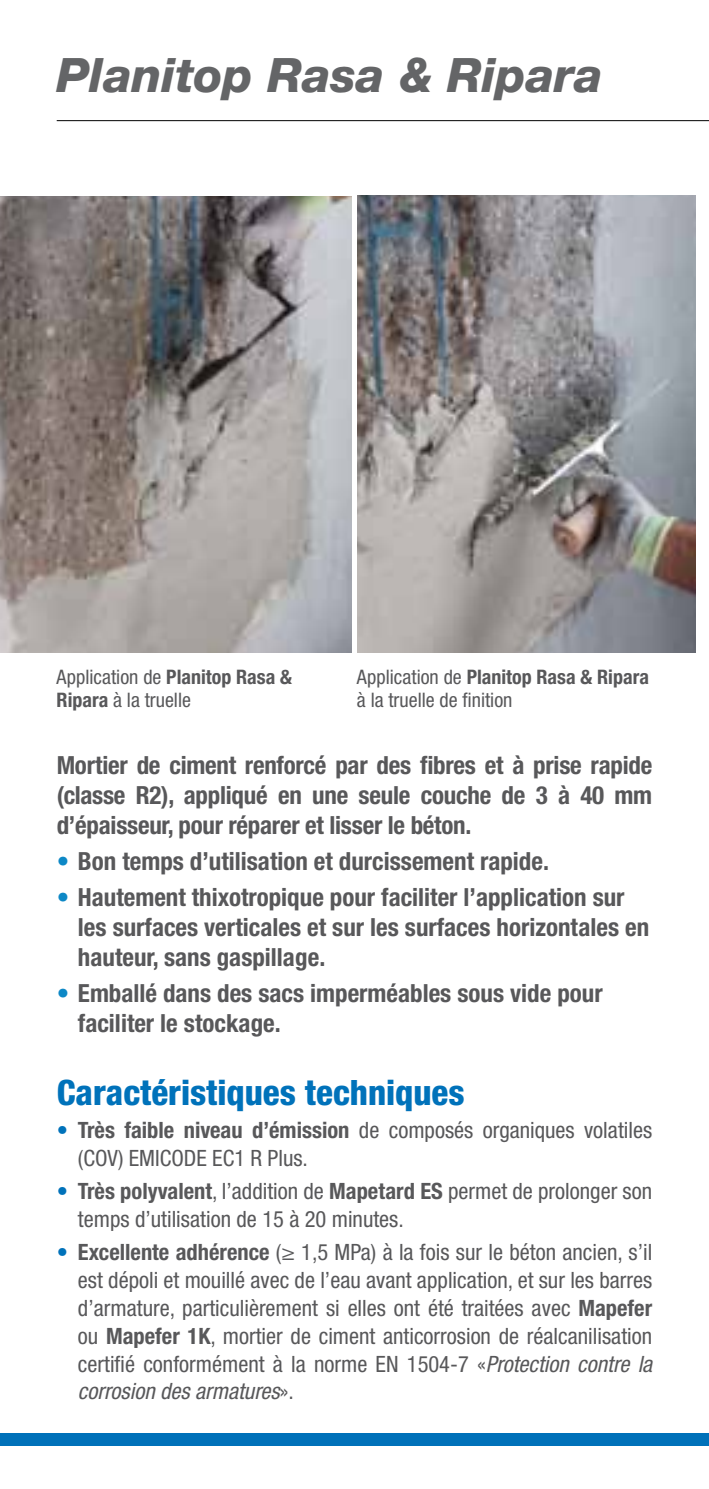
<style>
.page{position:relative;width:709px;height:1489px;background:#fff}
.page>*{position:absolute;margin:0;border:0;box-sizing:border-box;transform-origin:0 0}
.t1{font:italic 800 47.5px "Helvetica Neue LTW1 G";color:#646567}
.t2{font:800 condensed 35px "Helvetica Neue LTW1 G";color:#0072ba}
.t3{font:700 condensed 25px/30.2px "Helvetica Neue LTW1 G";color:#58585a}
.t4{font:condensed 22.5px/27.8px "Helvetica Neue LTW1 G";color:#58585a}
.t5{font:condensed 20px/22.5px "Helvetica Neue LTW1 G";color:#58585a}
.s1{font-weight:700}
.s2{color:#0d88c6}
.s3{color:#0072ba}
.s4{font-style:italic}
</style>
<div class="page">
<div style="left:0;top:1433px;width:709px;height:12px;background:#0071b9"></div>
<hr style="left:57px;top:120px;width:652px;height:1px;background:#000">
<img style="left:0;top:196px;width:352px;height:456px">
<img style="left:357px;top:195px;width:338px;height:457px">
<h1 class="t1" style="left:57px;top:47px;width:547px">Planitop Rasa &amp; Ripara</h1>
<p class="t5" style="left:57px;top:666px;width:237px">Application de <span class="s1">Planitop Rasa &amp;<br>Ripara</span> à la truelle</p>
<p class="t5" style="left:357px;top:666px;width:293px">Application de <span class="s1">Planitop Rasa &amp; Ripara </span>à la truelle de finition</p>
<p class="t3" style="left:57px;top:749px;width:597px;text-align:justify">Mortier de ciment renforcé par des fibres et à prise rapide (classe R2), appliqué en une seule couche de 3 à 40 mm d’épaisseur, pour réparer et lisser le béton.</p>
<p class="t3" style="left:57px;top:846px;width:494px"><span class="s2">•</span> Bon temps d’utilisation et durcissement rapide.</p>
<p class="t3" style="left:78px;top:881px;width:573px;text-indent:-21px"><span class="s2">•</span> Hautement thixotropique pour faciliter l’application sur les surfaces verticales et sur les surfaces horizontales en hauteur, sans gaspillage.</p>
<p class="t3" style="left:78px;top:978px;width:526px;text-indent:-21px"><span class="s2">•</span> Emballé dans des sacs imperméables sous vide pour faciliter le stockage.</p>
<h2 class="t2" style="left:57px;top:1071px;width:409px">Caractéristiques techniques</h2>
<p class="t4" style="left:78px;top:1116px;width:576px;text-indent:-21px"><span class="s3">•</span> <span class="s1">Très faible niveau d’émission</span> de composés organiques volatiles (COV) EMICODE EC1 R Plus.</p>
<p class="t4" style="left:78px;top:1177px;width:575px;text-indent:-21px"><span class="s3">•</span> <span class="s1">Très polyvalent</span>, l’addition de <span class="s1">Mapetard ES</span> permet de prolonger son temps d’utilisation de 15 à 20 minutes.</p>
<p class="t4" style="left:78px;top:1238px;width:576px;text-align:justify;text-indent:-21px"><span class="s3">•</span> <span class="s1">Excellente adhérence</span> (≥ 1,5 MPa) à la fois sur le béton ancien, s’il est dépoli et mouillé avec de l’eau avant application, et sur les barres d’armature, particulièrement si elles ont été traitées avec <span class="s1">Mapefer </span>ou <span class="s1">Mapefer 1K</span>, mortier de ciment anticorrosion de réalcanilisation certifié conformément à la norme EN 1504-7 «<span class="s4">Protection contre la corrosion des armatures</span>».</p>
</div>
